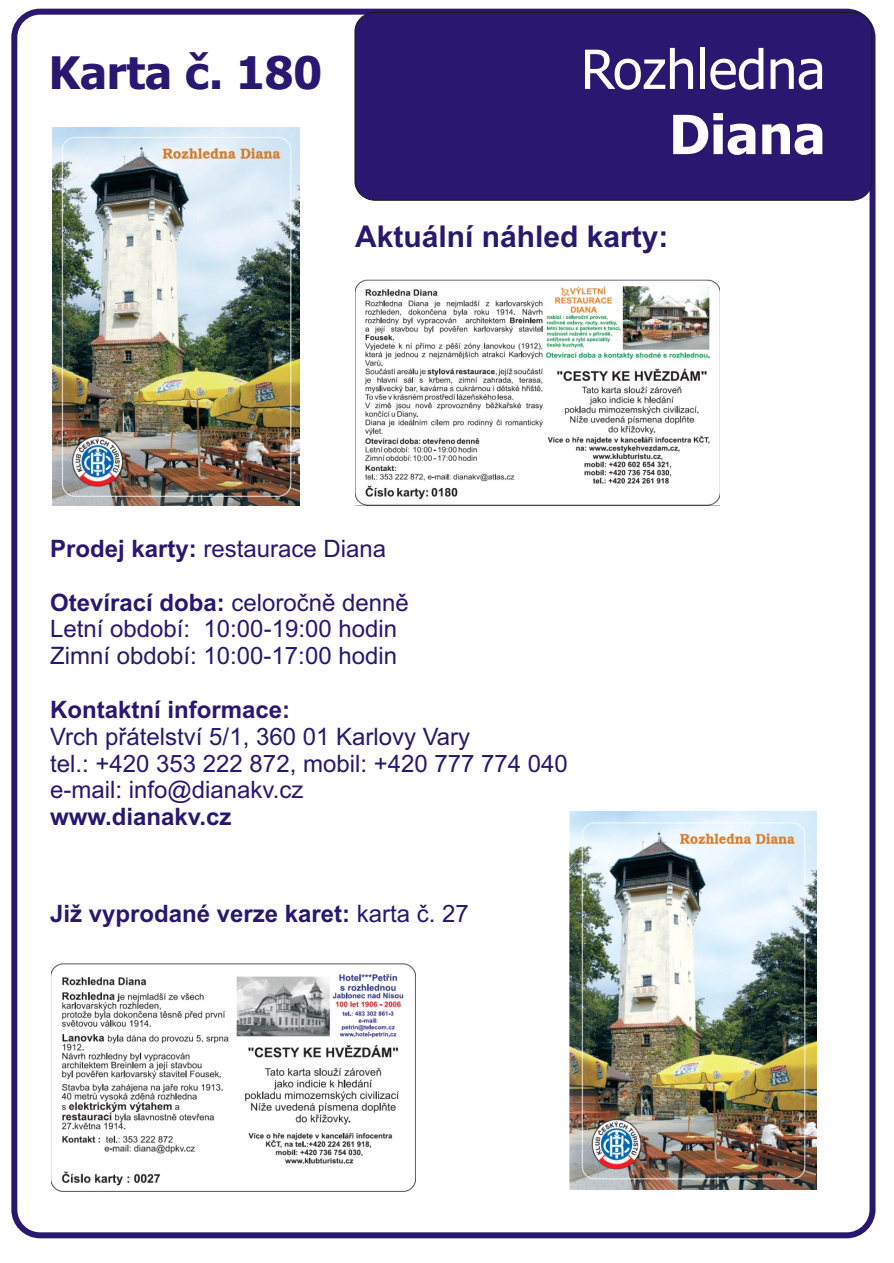
<style>
.page{position:relative;width:894px;height:1263px;background:#fff}
.page>*{position:absolute;margin:0;border:0;box-sizing:border-box;transform-origin:0 0}
.t1{font:54px "Tahoma";color:#fff}
.t2{font:700 54px "Tahoma";color:#fff}
.t3{font:700 45px "Tahoma";color:#291770}
.t4{font:700 30px "Arial";color:#291770}
.t5{font:24px/26.8px "Arial";color:#291770}
.t6{font:700 24px "Arial";color:#291770}
.t7{font:24px/26.8px "Arial CE";color:#291770}
.s1{font-weight:700}
.s2{font-weight:400}
</style>
<div class="page">
<div style="left:11px;top:9px;width:865px;height:1229px;background:#fff;border:6px solid #291770;border-radius:26px"></div>
<div style="left:355px;top:12px;width:517px;height:188px;background:#291770;border:1px solid #1f1a17;border-radius:20px"></div>
<img style="left:570px;top:811px;width:246px;height:379px">
<img style="left:52px;top:963px;width:364px;height:229px">
<img style="left:53px;top:127px;width:246px;height:379px">
<img style="left:355px;top:279px;width:364px;height:226px">
<h2 class="t3" style="left:49px;top:55px;width:275px">Karta è. 180</h2>
<h1 class="t1" style="left:581px;top:48px;width:246px">Rozhledna</h1>
<h1 class="t2" style="left:669px;top:113px;width:158px">Diana</h1>
<p class="t4" style="left:355px;top:225px;width:315px">Aktuální náhled karty:</p>
<p class="t5" style="left:50px;top:537px;width:338px"><span class="s1">Prodej karty:</span> restaurace Diana</p>
<p class="t6" style="left:50px;top:593px;width:360px">Otevírací doba: <span class="s2">celoroènì dennì</span></p>
<p class="t7" style="left:50px;top:618px;width:349px">Letní období: 10:00-19:00 hodin<br>Zimní období: 10:00-17:00 hodin</p>
<p class="t6" style="left:50px;top:700px;width:242px">Kontaktní informace:</p>
<p class="t5" style="left:50px;top:725px;width:519px">Vrch pøátelství 5/1, 360 01 Karlovy Vary<br>tel.: +420 353 222 872, mobil: +420 777 774 040 e-mail: info@dianakv.cz</p>
<p class="t6" style="left:50px;top:808px;width:183px">www.dianakv.cz</p>
<p class="t6" style="left:50px;top:905px;width:420px">Již vyprodané verze karet: <span class="s2">karta è. 27</span></p>
</div>
